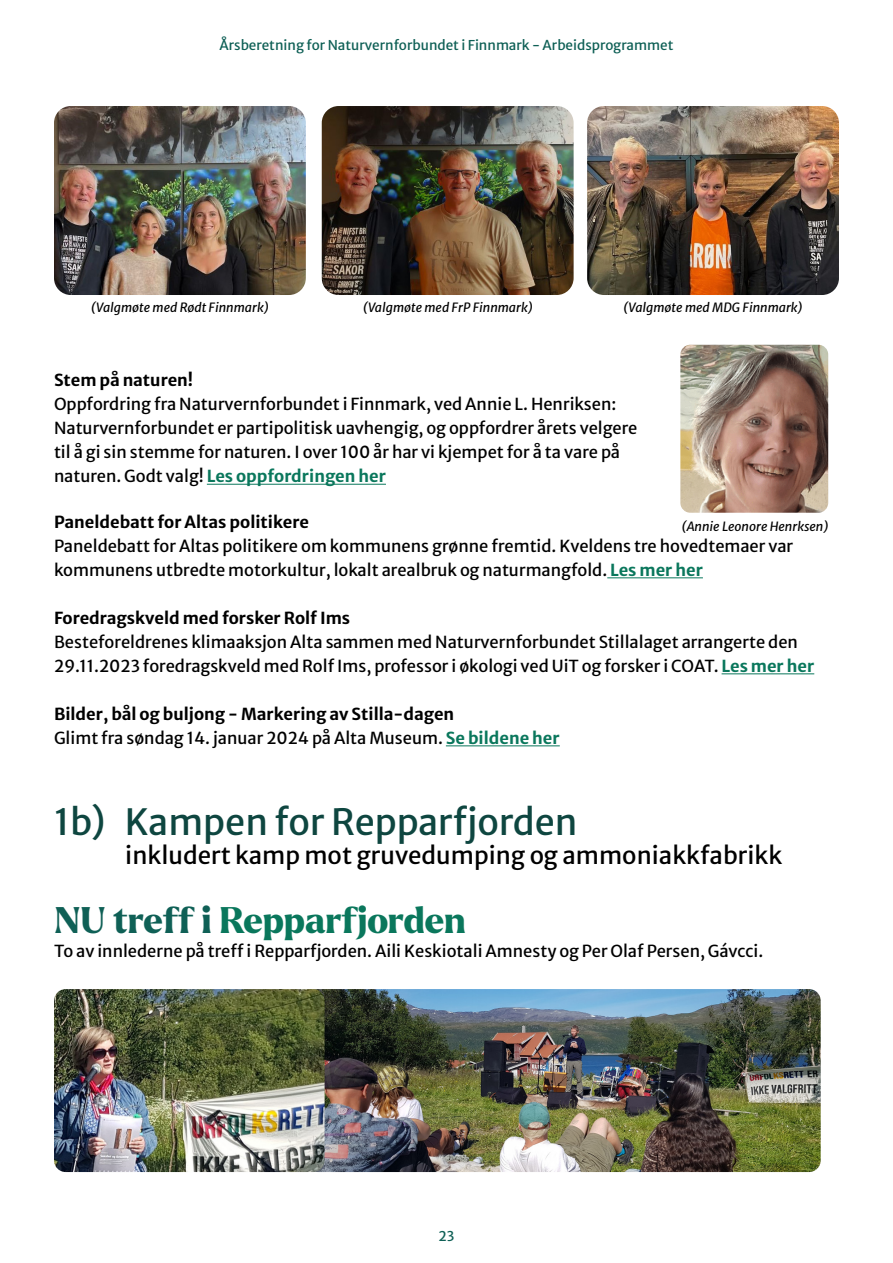
<style>
.page{position:relative;width:893px;height:1263px;background:#fff}
.page>*{position:absolute;margin:0;border:0;box-sizing:border-box;transform-origin:0 0}
.t1{font:36px "Merriweather Sans";color:#0e4640}
.Ingress{font:800 36px "Larken";color:#0a775c}
.t2{font:24px "Merriweather Sans";color:#000}
.Brødtekst{font:16.5px/24px "Merriweather Sans";color:#000}
.Brødtekst-2{font:700 16.5px "Merriweather Sans";color:#000}
.t3{font:13.5px "Merriweather Sans";color:#0f6056}
.Brødtekst-3{font:italic 12.6px "Merriweather Sans";color:#000}
.s1{font-weight:700;color:#0a775c}
.s2{color:#0f6056}
</style>
<div class="page">
<hr style="left:207px;top:484px;width:179px;height:1px;background:#0a775c">
<hr style="left:607px;top:577px;width:96px;height:1px;background:#0a775c">
<hr style="left:722px;top:673px;width:92px;height:1px;background:#0a775c">
<hr style="left:446px;top:745px;width:114px;height:1px;background:#0a775c">
<img style="left:54px;top:106px;width:252px;height:189px">
<img style="left:322px;top:106px;width:252px;height:189px">
<img style="left:587px;top:106px;width:252px;height:189px">
<img style="left:680px;top:345px;width:148px;height:168px">
<img style="left:325px;top:989px;width:496px;height:183px">
<img style="left:54px;top:989px;width:271px;height:183px">
<p class="t3" style="left:220px;top:33px;width:455px">Årsberetning for Naturvernforbundet i Finnmark - Arbeidsprogrammet</p>
<p class="Brødtekst-3" style="left:91px;top:295px;width:180px">(Valgmøte med Rødt Finnmark)</p>
<p class="Brødtekst-3" style="left:363px;top:295px;width:172px">(Valgmøte med FrP Finnmark)</p>
<p class="Brødtekst-3" style="left:623px;top:295px;width:181px">(Valgmøte med MDG Finnmark)</p>
<p class="Brødtekst-2" style="left:54px;top:365px;width:141px">Stem på naturen!</p>
<p class="Brødtekst" style="left:54px;top:390px;width:585px">Oppfordring fra Naturvernforbundet i Finnmark, ved Annie L. Henriksen:<br>Naturvernforbundet er partipolitisk uavhengig, og oppfordrer årets velgere til å gi sin stemme for naturen. I over 100 år har vi kjempet for å ta vare på naturen. Godt valg! <span class="s1">Les oppfordringen her</span></p>
<p class="Brødtekst-2" style="left:54px;top:507px;width:256px">Paneldebatt for Altas politikere</p>
<p class="Brødtekst" style="left:54px;top:532px;width:741px">Paneldebatt for Altas politikere om kommunens grønne fremtid. Kveldens tre hovedtemaer var kommunens utbredte motorkultur, lokalt arealbruk og naturmangfold. <span class="s1">Les mer her</span></p>
<p class="Brødtekst-2" style="left:54px;top:603px;width:298px">Foredragskveld med forsker Rolf Ims</p>
<p class="Brødtekst" style="left:54px;top:628px;width:762px">Besteforeldrenes klimaaksjon Alta sammen med Naturvernforbundet Stillalaget arrangerte den<br>29.11.2023 foredragskveld med Rolf Ims, professor i økologi ved UiT og forsker i COAT. <span class="s1">Les mer her</span></p>
<p class="Brødtekst-2" style="left:54px;top:699px;width:402px">Bilder, bål og buljong - Markering av Stilla-dagen</p>
<p class="Brødtekst" style="left:54px;top:724px;width:507px">Glimt fra søndag 14. januar 2024 på Alta Museum. <span class="s1">Se bildene her</span></p>
<p class="Brødtekst-3" style="left:681px;top:515px;width:149px">(Annie Leonore Henrksen)</p>
<p class="t1" style="left:54px;top:791px;width:525px">1b) Kampen for Repparfjorden</p>
<p class="t2" style="left:125px;top:834px;width:658px">inkludert kamp mot gruvedumping og ammoniakkfabrikk</p>
<p class="Ingress" style="left:54px;top:896px;width:413px"><span class="s2">NU treff i</span> Repparfjorden</p>
<p class="Brødtekst" style="left:54px;top:937px;width:711px">To av innlederne på treff i Repparfjorden. Aili Keskiotali Amnesty og Per Olaf Persen, Gávcci.</p>
<p class="t3" style="left:438px;top:1224px;width:17px">23</p>
</div>
